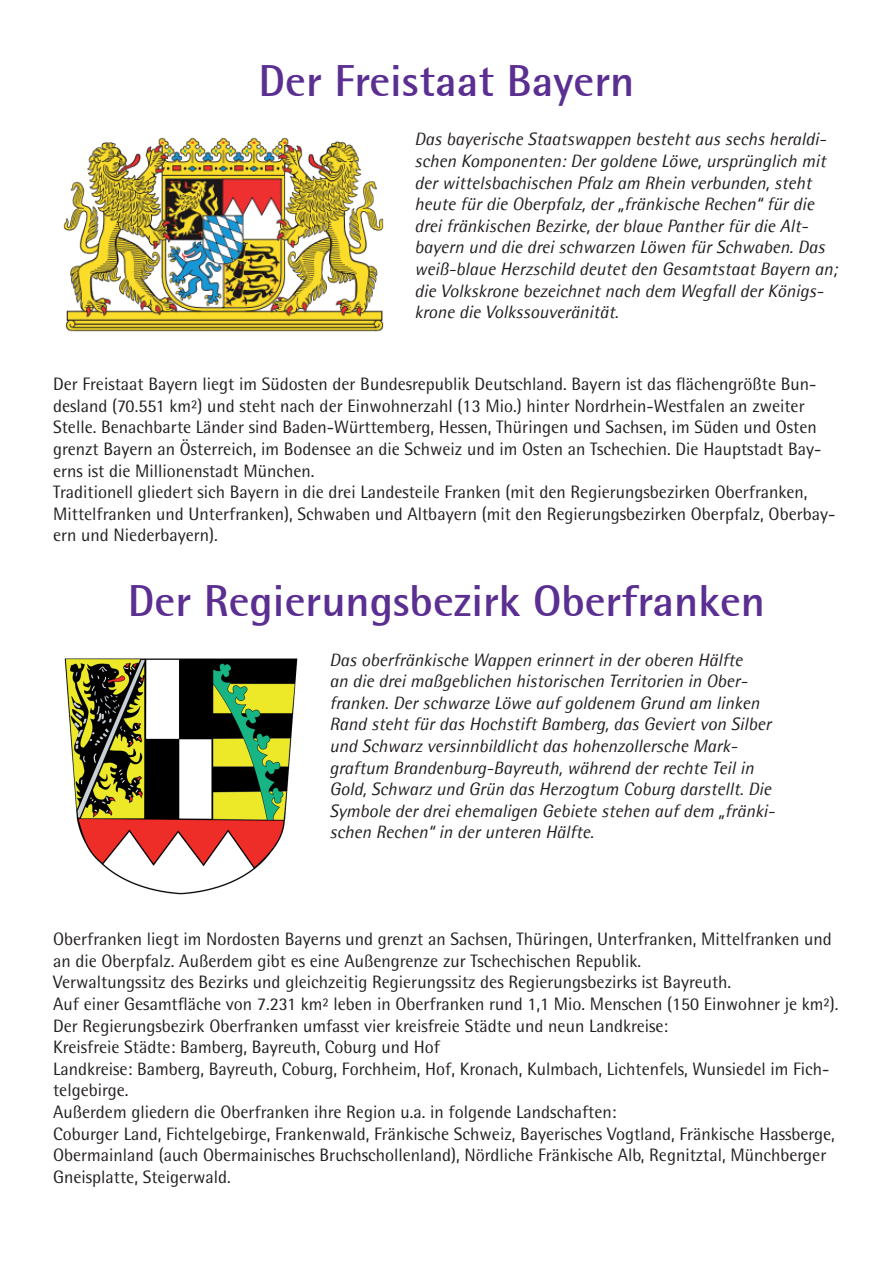
<style>
.page{position:relative;width:893px;height:1263px;background:#fff}
.page>*{position:absolute;margin:0;border:0;box-sizing:border-box;transform-origin:0 0}
.t1{font:700 45px "Rotis Semi Sans 55";color:#5b2e91}
.t2{font:18px/21.6px "Rotis Semi Sans";color:#231f20}
.t3{font:italic 18px/21.6px "Rotis Semi Sans 55";color:#231f20}
</style>
<div class="page">
<img style="left:63px;top:137px;width:321px;height:195px">
<img style="left:64px;top:658px;width:234px;height:237px">
<h1 class="t1" style="left:259px;top:53px;width:377px">Der Freistaat Bayern</h1>
<p class="t3" style="left:415px;top:128px;width:424px">Das bayerische Staatswappen besteht aus sechs heraldi&shy;schen Komponenten: Der goldene Löwe, ursprünglich mit der wittelsbachischen Pfalz am Rhein verbunden, steht heute für die Oberpfalz, der „fränkische Rechen“ für die drei fränkischen Bezirke, der blaue Panther für die Alt&shy;bayern und die drei schwarzen Löwen für Schwaben. Das weiß-blaue Herzschild deutet den Gesamtstaat Bayern an; die Volkskrone bezeichnet nach dem Wegfall der Königs&shy;krone die Volkssouveränität.</p>
<p class="t2" style="left:53px;top:373px;width:784px">Der Freistaat Bayern liegt im Südosten der Bundesrepublik Deutschland. Bayern ist das flächengrößte Bun&shy;desland (70.551 km²) und steht nach der Einwohnerzahl (13 Mio.) hinter Nordrhein-Westfalen an zweiter Stelle. Benachbarte Länder sind Baden-Württemberg, Hessen, Thüringen und Sachsen, im Süden und Osten grenzt Bayern an Österreich, im Bodensee an die Schweiz und im Osten an Tschechien. Die Hauptstadt Bay&shy;erns ist die Millionenstadt München.<br>Traditionell gliedert sich Bayern in die drei Landesteile Franken (mit den Regierungsbezirken Oberfranken, Mittelfranken und Unterfranken), Schwaben und Altbayern (mit den Regierungsbezirken Oberpfalz, Oberbay&shy;ern und Niederbayern).</p>
<h1 class="t1" style="left:128px;top:573px;width:639px">Der Regierungsbezirk Oberfranken</h1>
<p class="t3" style="left:330px;top:648px;width:447px">Das oberfränkische Wappen erinnert in der oberen Hälfte<br>an die drei maßgeblichen historischen Territorien in Ober&shy;franken. Der schwarze Löwe auf goldenem Grund am linken Rand steht für das Hochstift Bamberg, das Geviert von Silber und Schwarz versinnbildlicht das hohenzollersche Mark&shy;graftum Brandenburg-Bayreuth, während der rechte Teil in Gold, Schwarz und Grün das Herzogtum Coburg darstellt. Die Symbole der drei ehemaligen Gebiete stehen auf dem „fränki&shy;schen Rechen“ in der unteren Hälfte.</p>
<p class="t2" style="left:53px;top:928px;width:787px">Oberfranken liegt im Nordosten Bayerns und grenzt an Sachsen, Thüringen, Unterfranken, Mittelfranken und an die Oberpfalz. Außerdem gibt es eine Außengrenze zur Tschechischen Republik.<br>Verwaltungssitz des Bezirks und gleichzeitig Regierungssitz des Regierungsbezirks ist Bayreuth.<br>Auf einer Gesamtfläche von 7.231 km² leben in Oberfranken rund 1,1 Mio. Menschen (150 Einwohner je km²).<br>Der Regierungsbezirk Oberfranken umfasst vier kreisfreie Städte und neun Landkreise:<br>Kreisfreie Städte: Bamberg, Bayreuth, Coburg und Hof<br>Landkreise: Bamberg, Bayreuth, Coburg, Forchheim, Hof, Kronach, Kulmbach, Lichtenfels, Wunsiedel im Fich&shy;telgebirge.<br>Außerdem gliedern die Oberfranken ihre Region u.a. in folgende Landschaften:<br>Coburger Land, Fichtelgebirge, Frankenwald, Fränkische Schweiz, Bayerisches Vogtland, Fränkische Hassberge, Obermainland (auch Obermainisches Bruchschollenland), Nördliche Fränkische Alb, Regnitztal, Münchberger Gneisplatte, Steigerwald.</p>
</div>
